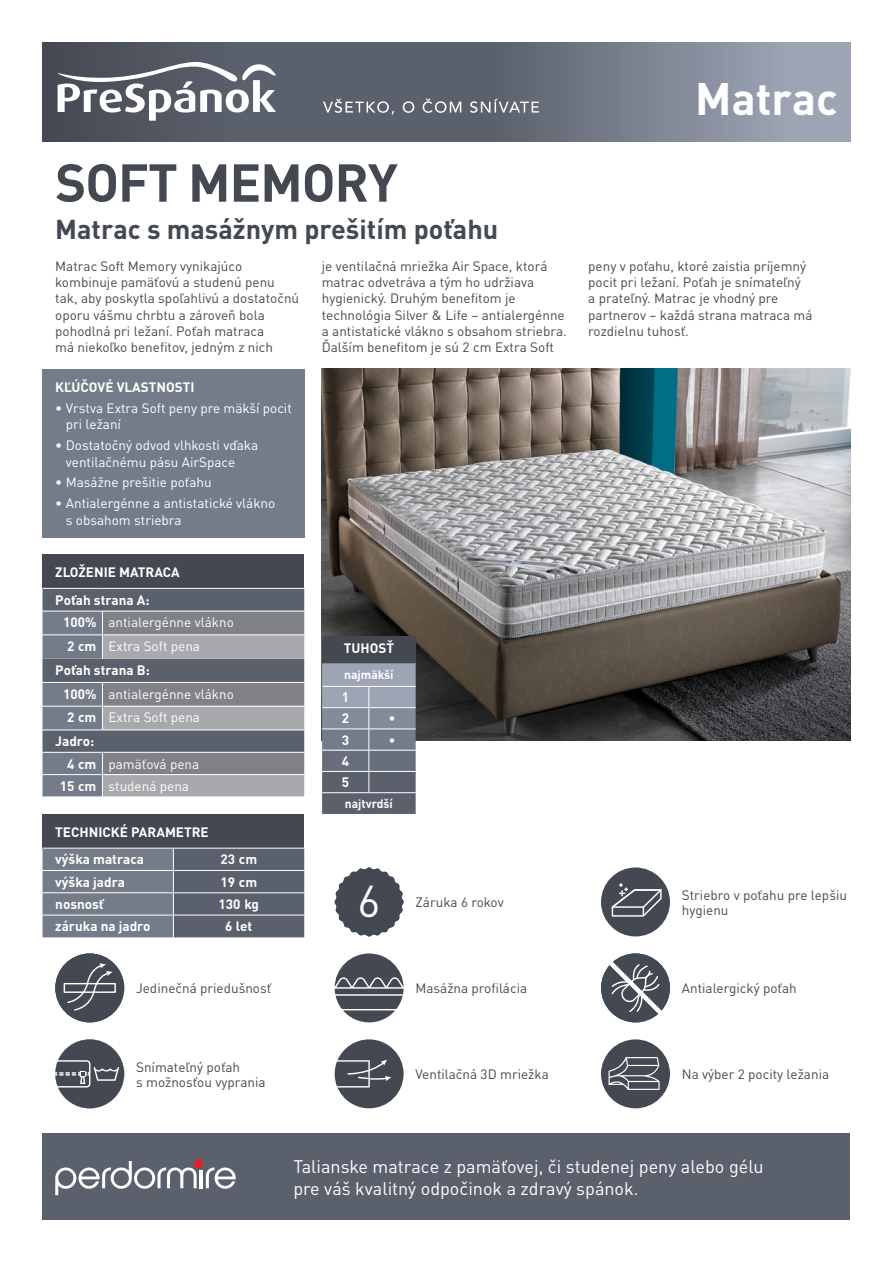
<style>
.page{position:relative;width:893px;height:1263px;background:#fff}
.page>*{position:absolute;margin:0;border:0;box-sizing:border-box;transform-origin:0 0}
.t1{font:700 52.5px "FFDIN Pro";letter-spacing:-.02em;color:#434851}
.t2{font:700 45px "FFDIN Pro";color:#fff}
.t3{font:43.95px "FFDIN Pro";color:#fff}
.t4{font:700 27px "FFDIN Pro";color:#434851}
.t5{font:18px/21.6px "FFDIN Pro";color:#fff}
.t6{font:13.5px/16.2px "FFDIN Pro";color:#434851}
.t7{font:13.5px/16.5px "FFDIN Pro";color:#fff}
.t8{font:700 13.5px/21.3px "FFDIN Pro";color:#fff}
.t9{font:700 12px "FFDIN Pro";color:#fff}
.s1{font-weight:700}
</style>
<div class="page">
<svg style="left:43px;top:43px;width:807px;height:98px;background:#6e7481"></svg>
<div style="left:43px;top:1133px;width:807px;height:87px;background:#5b616c"></div>
<svg style="left:55px;top:1159px;width:181px;height:36px"></svg>
<svg style="left:57px;top:61px;width:219px;height:60px"></svg>
<svg style="left:323px;top:99px;width:71px;height:16px"></svg>
<svg style="left:403px;top:101px;width:11px;height:12px"></svg>
<svg style="left:423px;top:99px;width:38px;height:14px"></svg>
<svg style="left:470px;top:99px;width:69px;height:14px"></svg>
<div style="left:43px;top:369px;width:262px;height:168px;background:#757c89"></div>
<img style="left:322px;top:369px;width:528px;height:371px">
<div style="left:43px;top:554px;width:261px;height:34px;background:#434851"></div>
<svg style="left:43px;top:589px;width:261px;height:208px;background:#81858c"></svg>
<div style="left:43px;top:814px;width:261px;height:34px;background:#434851"></div>
<svg style="left:43px;top:849px;width:261px;height:88px;background:#6c727e"></svg>
<hr style="left:43px;top:870px;width:130px;height:1px;background:#fff">
<hr style="left:173px;top:870px;width:131px;height:1px;background:#fff">
<div style="left:322px;top:636px;width:94px;height:27px;background:#434851"></div>
<svg style="left:322px;top:663px;width:94px;height:151px;background:#7e8491"></svg>
<hr style="left:322px;top:792px;width:47px;height:1px;background:#fff">
<hr style="left:369px;top:792px;width:47px;height:1px;background:#fff">
<hr style="left:322px;top:686px;width:47px;height:1px;background:#fff">
<hr style="left:369px;top:686px;width:47px;height:1px;background:#fff">
<svg style="left:335px;top:867px;width:69px;height:69px"></svg>
<div style="left:601px;top:867px;width:69px;height:69px;background:#434851;border-radius:50%"></div>
<svg style="left:611px;top:884px;width:51px;height:33px"></svg>
<div style="left:55px;top:953px;width:69px;height:69px;background:#434851;border-radius:50%"></div>
<div style="left:64px;top:983px;width:52px;height:10px;border:1px solid #fff"></div>
<svg style="left:67px;top:963px;width:46px;height:48px"></svg>
<svg style="left:335px;top:953px;width:69px;height:69px"></svg>
<svg style="left:601px;top:953px;width:69px;height:69px"></svg>
<svg style="left:55px;top:1039px;width:69px;height:69px"></svg>
<svg style="left:335px;top:1039px;width:69px;height:69px"></svg>
<div style="left:601px;top:1039px;width:69px;height:69px;background:#434851;border-radius:50%"></div>
<svg style="left:608px;top:1057px;width:52px;height:33px"></svg>
<h2 class="t2" style="left:695px;top:61px;width:144px">Matrac</h2>
<h1 class="t1" style="left:55px;top:139px;width:344px">SOFT MEMORY</h1>
<h3 class="t4" style="left:55px;top:207px;width:445px">Matrac s masážnym prešitím poťahu</h3>
<p class="t6" style="left:55px;top:257px;width:245px">Matrac Soft Memory vynikajúco kombinuje pamäťovú a studenú penu tak, aby poskytla spoľahlivú a dostatočnú oporu vášmu chrbtu a zároveň bola pohodlná pri ležaní. Poťah matraca<br>má niekoľko benefitov, jedným z nich</p>
<p class="t6" style="left:322px;top:257px;width:247px">je ventilačná mriežka Air Space, ktorá matrac odvetráva a tým ho udržiava hygienický. Druhým benefitom je technológia Silver &amp; Life – antialergénne a antistatické vlákno s obsahom striebra.<br>Ďalším benefitom je sú 2 cm Extra Soft</p>
<p class="t6" style="left:588px;top:257px;width:226px">peny v poťahu, ktoré zaistia príjemný pocit pri ležaní. Poťah je snímateľný<br>a prateľný. Matrac je vhodný pre partnerov – každá strana matraca má rozdielnu tuhosť.</p>
<p class="t8" style="left:55px;top:375px;width:141px">KĽÚČOVÉ VLASTNOSTI</p>
<p class="t7" style="left:66px;top:398px;width:228px;text-indent:-11px">• Vrstva Extra Soft peny pre mäkší pocit pri ležaní</p>
<p class="t7" style="left:66px;top:436px;width:194px;text-indent:-11px">• Dostatočný odvod vlhkosti vďaka ventilačnému pásu AirSpace</p>
<p class="t7" style="left:55px;top:473px;width:158px">• Masážne prešitie poťahu</p>
<p class="t7" style="left:66px;top:494px;width:211px;text-indent:-11px">• Antialergénne a antistatické vlákno s obsahom striebra</p>
<p class="t8" style="left:55px;top:557px;width:126px;line-height:27.6px">ZLOŽENIE MATRACA<br>Poťah strana A:</p>
<p class="t7" style="left:63px;top:613px;width:172px"><span class="s1">100%</span> antialergénne vlákno</p>
<p class="t7" style="left:67px;top:637px;width:135px"><span class="s1">2 cm</span> Extra Soft pena</p>
<p class="t8" style="left:55px;top:658px;width:96px">Poťah strana B:</p>
<p class="t7" style="left:63px;top:684px;width:172px"><span class="s1">100%</span> antialergénne vlákno</p>
<p class="t7" style="left:67px;top:708px;width:135px"><span class="s1">2 cm</span> Extra Soft pena</p>
<p class="t8" style="left:55px;top:729px;width:40px">Jadro:</p>
<p class="t7" style="left:60px;top:751px;width:141px;line-height:22.4px;text-indent:7px"><span class="s1">4 cm</span> pamäťová pena<br><span class="s1">15 cm</span> studená pena</p>
<p class="t8" style="left:55px;top:817px;width:155px;line-height:27.3px">TECHNICKÉ PARAMETRE výška matraca</p>
<p class="t8" style="left:344px;top:635px;width:52px">TUHOSŤ</p>
<p class="t9" style="left:344px;top:664px;width:51px">najmäkší</p>
<p class="t8" style="left:342px;top:685px;width:9px">1<br>2</p>
<p class="t8" style="left:389px;top:706px;width:9px">∙</p>
<p class="t8" style="left:342px;top:727px;width:9px">3</p>
<p class="t8" style="left:389px;top:727px;width:9px">∙</p>
<p class="t8" style="left:342px;top:749px;width:9px">4<br>5</p>
<p class="t9" style="left:345px;top:793px;width:49px">najtvrdší</p>
<p class="t8" style="left:220px;top:847px;width:38px">23 cm</p>
<p class="t8" style="left:55px;top:869px;width:71px">výška jadra</p>
<p class="t8" style="left:220px;top:869px;width:38px">19 cm</p>
<p class="t8" style="left:55px;top:892px;width:50px">nosnosť</p>
<p class="t8" style="left:219px;top:892px;width:42px">130 kg</p>
<p class="t8" style="left:55px;top:914px;width:97px">záruka na jadro</p>
<p class="t8" style="left:225px;top:914px;width:28px">6 let</p>
<h3 class="t3" style="left:358px;top:867px;width:24px">6</h3>
<p class="t6" style="left:415px;top:893px;width:90px">Záruka 6 rokov</p>
<p class="t6" style="left:682px;top:886px;width:167px;line-height:15px">Striebro v poťahu pre lepšiu hygienu</p>
<p class="t6" style="left:136px;top:979px;width:137px">Jedinečná priedušnosť</p>
<p class="t6" style="left:415px;top:979px;width:113px">Masážna profilácia</p>
<p class="t6" style="left:682px;top:979px;width:116px">Antialergický poťah</p>
<p class="t6" style="left:136px;top:1058px;width:131px;line-height:15px">Snímateľný poťah<br>s možnosťou vyprania</p>
<p class="t6" style="left:415px;top:1065px;width:135px">Ventilačná 3D mriežka</p>
<p class="t6" style="left:682px;top:1065px;width:149px">Na výber 2 pocity ležania</p>
<h3 class="t5" style="left:293px;top:1154px;width:472px">Talianske matrace z pamäťovej, či studenej peny alebo gélu pre váš kvalitný odpočinok a zdravý spánok.</h3>
</div>
